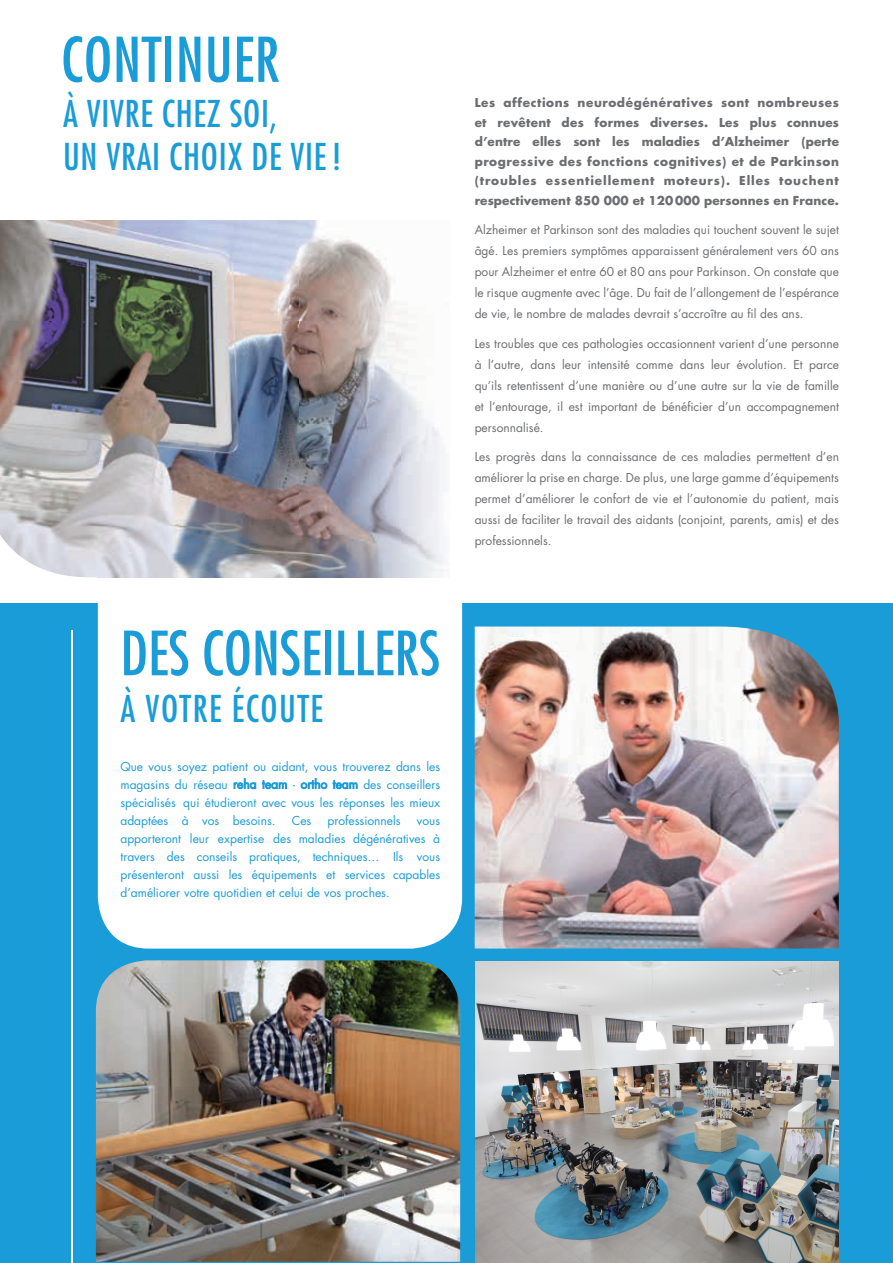
<style>
.page{position:relative;width:893px;height:1263px;background:#fff}
.page>*{position:absolute;margin:0;border:0;box-sizing:border-box;transform-origin:0 0}
.t1{font:condensed 60px "Futura";letter-spacing:.01em;color:#1a9cd8}
.t2{font:condensed 59.25px "Futura";color:#1a9cd8}
.t3{font:condensed 36px/43.2px "Futura";letter-spacing:.02em;color:#1a9cd8}
.t4{font:condensed 36px "Futura";letter-spacing:.04em;color:#1a9cd8}
.t5{font:12px/21px "Futura";color:#6c6d70;text-align:justify}
.t6{font:12px/18px "Futura";color:#1a9cd8;text-align:justify}
.t7{font:700 12px/19.5px "Futura";letter-spacing:.01em;color:#6c6d70;text-align:justify}
</style>
<div class="page">
<div style="left:0;top:604px;width:893px;height:659px;background:#1a9cd8"></div>
<div style="left:98px;top:577px;width:364px;height:371px;background:#fff"></div>
<img style="left:0;top:220px;width:400px;height:306px">
<img style="left:0;top:526px;width:250px;height:51px">
<img style="left:250px;top:526px;width:150px;height:28px">
<img style="left:98px;top:554px;width:346px;height:23px">
<hr style="left:71px;top:630px;width:2px;height:633px;background:#fff">
<img style="left:96px;top:960px;width:364px;height:302px">
<img style="left:475px;top:626px;width:364px;height:322px">
<img style="left:475px;top:961px;width:363px;height:301px">
<h1 class="t1" style="left:61px;top:22px;width:220px">CONTINUER</h1>
<h3 class="t3" style="left:63px;top:92px;width:280px">À VIVRE CHEZ SOI,<br>UN VRAI CHOIX DE VIE !</h3>
<h2 class="t2" style="left:120px;top:616px;width:321px">DES CONSEILLERS</h2>
<h3 class="t4" style="left:120px;top:686px;width:204px">À VOTRE ÉCOUTE</h3>
<p class="t6" style="left:120px;top:757px;width:321px">Que vous soyez patient ou aidant, vous trouverez dans les magasins du réseau reha team - ortho team des conseillers spécialisés qui étudieront avec vous les réponses les mieux adaptées à vos besoins.</p>
<p class="t6" style="left:292px;top:811px;width:21px">Ces</p>
<p class="t6" style="left:328px;top:811px;width:75px">professionnels</p>
<p class="t6" style="left:120px;top:811px;width:321px;text-indent:296px">vous apporteront leur expertise des maladies dégénératives à travers des conseils pratiques, techniques… Ils vous présenteront aussi les équipements et services capables d’améliorer votre quotidien et celui de vos proches.</p>
<p class="t7" style="left:475px;top:93px;width:366px">Les affections neurodégénératives sont nombreuses et revêtent des formes diverses. Les plus connues d’entre elles sont les maladies d’Alzheimer (perte progressive des fonctions cognitives) et de Parkinson (troubles essentiellement moteurs). Elles touchent respectivement 850 000 et 120 000 personnes en France.</p>
<p class="t5" style="left:475px;top:219px;width:366px">Alzheimer et Parkinson sont des maladies qui touchent souvent le sujet âgé. Les premiers symptômes apparaissent généralement vers 60 ans pour Alzheimer et entre 60 et 80 ans pour Parkinson. On constate que le risque augmente avec l’âge. Du fait de l’allongement de l’espérance de vie, le nombre de malades devrait s’accroître au fil des ans.</p>
<p class="t5" style="left:475px;top:333px;width:366px">Les troubles que ces pathologies occasionnent varient d’une personne à l’autre, dans leur intensité comme dans leur évolution. Et parce qu’ils retentissent d’une manière ou d’une autre sur la vie de famille et l’entourage, il est important de bénéficier d’un accompagnement personnalisé.</p>
<p class="t5" style="left:475px;top:446px;width:366px">Les progrès dans la connaissance de ces maladies permettent d’en améliorer la prise en charge. De plus, une large gamme d’équipements permet d’améliorer le confort de vie et l’autonomie du patient, mais aussi de faciliter le travail des aidants (conjoint, parents, amis) et des professionnels.</p>
</div>
